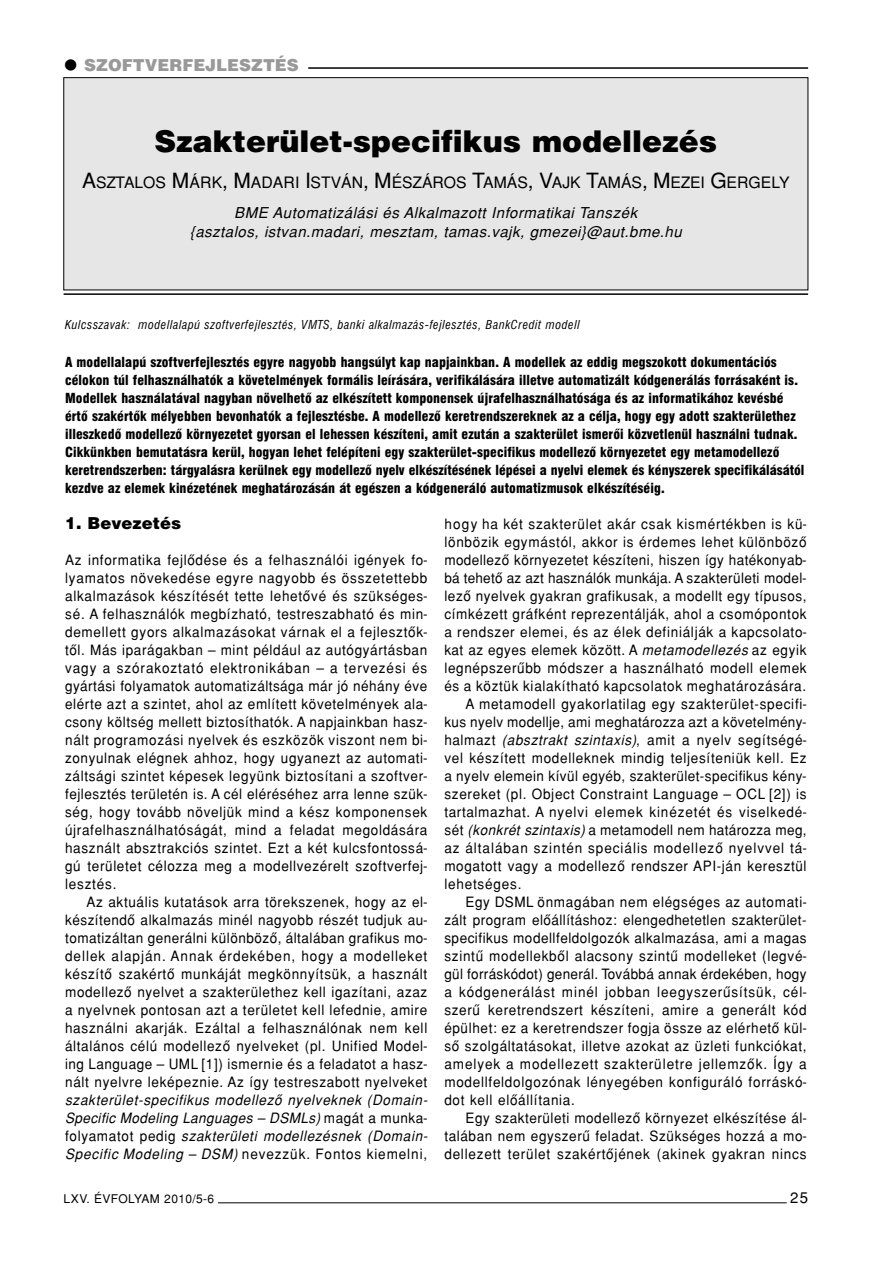
<style>
.page{position:relative;width:893px;height:1263px;background:#fff}
.page>*{position:absolute;margin:0;border:0;box-sizing:border-box;transform-origin:0 0}
.t1{font:900 30px "H Helvetica";color:#000}
.t2{font:900 16.5px "H Helvetica";color:#999}
.t3{font:900 16.5px "H Helvetica";color:#000}
.t4{font:15.75px "H Helvetica";color:#000}
.t5{font:italic 15px/19.5px "H Helvetica";letter-spacing:.03em;color:#000;text-align:center}
.t6{font:15px "H Helvetica";color:#000}
.t7{font:14.25px/18px "H Helvetica";letter-spacing:.05em;color:#000;text-align:justify;scale:.95 1}
.t8{font:italic 14.25px/18px "H Helvetica";letter-spacing:.045em;color:#000;text-align:justify;scale:.95 1}
.t9{font:14.25px "H Helvetica";letter-spacing:.03em;color:#000;scale:.95 1}
.t10{font:14.25px "H Helvetica";letter-spacing:.025em;color:#000;scale:.95 1}
.t11{font:14.25px "H Helvetica";letter-spacing:.07em;color:#000;scale:.95 1}
.t12{font:14.25px "H Helvetica";letter-spacing:.02em;color:#000;scale:.95 1}
.t13{font:900 condensed 13.5px/18px "H Helvetica";letter-spacing:.005em;color:#000}
.t14{font:italic condensed 12px "H Helvetica";letter-spacing:.05em;color:#000}
.t15{font:12px "H Helvetica";letter-spacing:.03em;color:#000}
.s1{font-size:21px}
.s2{font-style:normal}
.s3{font-style:italic}
</style>
<div class="page">
<hr style="left:218px;top:1203px;width:568px;height:1px;background:#000">
<hr style="left:64px;top:293px;width:744px;height:2px;background:#000">
<hr style="left:308px;top:67px;width:500px;height:2px;background:#000">
<div style="left:64px;top:78px;width:743px;height:212px;background:#e6e6e6"></div>
<p class="t2" style="left:84px;top:59px;width:216px">SZOFTVERFEJLESZTÉS</p>
<h1 class="t1" style="left:154px;top:129px;width:564px">Szakterület-specifikus modellezés</h1>
<p class="t4" style="left:82px;top:176px;width:708px"><span class="s1">A</span>SZTALOS <span class="s1">M</span>ÁRK<span class="s1">, M</span>ADARI <span class="s1">I</span>STVÁN<span class="s1">, M</span>ÉSZÁROS <span class="s1">T</span>AMÁS<span class="s1">, V</span>AJK <span class="s1">T</span>AMÁS<span class="s1">, M</span>EZEI <span class="s1">G</span>ERGELY</p>
<p class="t5" style="left:190px;top:204px;width:493px">BME Automatizálási és Alkalmazott Informatikai Tanszék<br>{asztalos, istvan.madari, mesztam, tamas.vajk, gmezei}@aut.bme.hu</p>
<p class="t14" style="left:65px;top:320px;width:516px">Kulcsszavak: modellalapú szoftverfejlesztés, VMTS, banki alkalmazás-fejlesztés, BankCredit modell</p>
<p class="t13" style="left:65px;top:353px;width:740px">A modellalapú szoftverfejlesztés egyre nagyobb hangsúlyt kap napjainkban. A modellek az eddig megszokott dokumentációs célokon túl felhasználhatók a követelmények formális leírására, verifikálására illetve automatizált kódgenerálás forrásaként is.<br>Modellek használatával nagyban növelhetô az elkészített komponensek újrafelhasználhatósága és az informatikához kevésbé értô szakértôk mélyebben bevonhatók a fejlesztésbe. A modellezô keretrendszereknek az a célja, hogy egy adott szakterülethez illeszkedô modellezô környezetet gyorsan el lehessen készíteni, amit ezután a szakterület ismerôi közvetlenül használni tudnak.<br>Cikkünkben bemutatásra kerül, hogyan lehet felépíteni egy szakterület-specifikus modellezô környezetet egy metamodellezô keretrendszerben: tárgyalásra kerülnek egy modellezô nyelv elkészítésének lépései a nyelvi elemek és kényszerek specifikálásától kezdve az elemek kinézetének meghatározásán át egészen a kódgeneráló automatizmusok elkészítéséig.</p>
<p class="t3" style="left:65px;top:516px;width:118px">1. Bevezetés</p>
<p class="t7" style="left:65px;top:552px;width:383px">Az informatika fejlôdése és a felhasználói igények fo&shy;lyamatos növekedése egyre nagyobb és összetettebb alkalmazások készítését tette lehetôvé és szükséges&shy;sé. A felhasználók megbízható, testreszabható és min&shy;demellett gyors alkalmazásokat várnak el a fejlesztôk&shy;tôl. Más iparágakban – mint például az autógyártásban vagy a szórakoztató elektronikában – a tervezési és gyártási folyamatok automatizáltsága már jó néhány éve elérte azt a szintet, ahol az említett követelmények ala&shy;csony költség mellett biztosíthatók. A napjainkban hasz&shy;nált programozási nyelvek és eszközök viszont nem bi&shy;zonyulnak elégnek ahhoz, hogy ugyanezt az automati&shy;záltsági szintet képesek legyünk biztosítani a szoftver&shy;fejlesztés területén is. A cél eléréséhez arra lenne szük&shy;ség, hogy tovább növeljük mind a kész komponensek újrafelhasználhatóságát, mind a feladat megoldására használt absztrakciós szintet. Ezt a két kulcsfontossá&shy;gú területet célozza meg a modellvezérelt szoftverfej&shy;lesztés.</p>
<p class="t7" style="left:65px;top:894px;width:383px;text-indent:21px">Az aktuális kutatások arra törekszenek, hogy az el&shy;készítendô alkalmazás minél nagyobb részét tudjuk au&shy;tomatizáltan generálni különbözô, általában grafikus mo&shy;dellek alapján. Annak érdekében, hogy a modelleket készítô szakértô munkáját megkönnyítsük, a használt modellezô nyelvet a szakterülethez kell igazítani, azaz a nyelvnek pontosan azt a területet kell lefednie, amire használni akarják. Ezáltal a felhasználónak nem kell általános célú modellezô nyelveket (pl. Unified Model&shy;ing Language – UML [1]) ismernie és a feladatot a hasz&shy;nált nyelvre leképeznie. Az így testreszabott nyelveket</p>
<p class="t8" style="left:65px;top:1092px;width:383px">szakterület-specifikus modellezô nyelveknek (Domain-Specific Modeling Languages – DSMLs) <span class="s2">magát a munka&shy;folyamatot pedig</span> szakterületi modellezésnek (Domain-Specific Modeling – DSM) <span class="s2">nevezzük. Fontos kiemelni,</span></p>
<p class="t7" style="left:444px;top:516px;width:383px">hogy ha két szakterület akár csak kismértékben is kü-</p>
<p class="t7" style="left:444px;top:534px;width:383px">lönbözik egymástól, akkor is érdemes lehet különbözô</p>
<p class="t9" style="left:444px;top:554px;width:383px">modellezô környezetet készíteni, hiszen így hatékonyab-</p>
<p class="t12" style="left:444px;top:572px;width:383px">bá tehetô az azt használók munkája. A szakterületi model-</p>
<p class="t7" style="left:444px;top:588px;width:383px">lezô nyelvek gyakran grafikusak, a modellt egy típusos,</p>
<p class="t7" style="left:444px;top:606px;width:383px">címkézett gráfként reprezentálják, ahol a csomópontok</p>
<p class="t7" style="left:444px;top:624px;width:383px">a rendszer elemei, és az élek definiálják a kapcsolato-</p>
<p class="t7" style="left:444px;top:642px;width:383px">kat az egyes elemek között. A <span class="s3">metamodellezés</span> az egyik</p>
<p class="t7" style="left:444px;top:660px;width:383px">legnépszerûbb módszer a használható modell elemek</p>
<p class="t7" style="left:444px;top:678px;width:382px">és a köztük kialakítható kapcsolatok meghatározására.</p>
<p class="t7" style="left:465px;top:696px;width:361px">A metamodell gyakorlatilag egy szakterület-specifi-</p>
<p class="t10" style="left:444px;top:716px;width:383px">kus nyelv modellje, ami meghatározza azt a követelmény-</p>
<p class="t7" style="left:444px;top:732px;width:383px">halmazt <span class="s3">(absztrakt szintaxis)</span>, amit a nyelv segítségé-</p>
<p class="t7" style="left:444px;top:750px;width:383px">vel készített modelleknek mindig teljesíteniük kell. Ez</p>
<p class="t9" style="left:444px;top:770px;width:383px">a nyelv elemein kívül egyéb, szakterület-specifikus kény-</p>
<p class="t7" style="left:444px;top:786px;width:383px">szereket (pl. Object Constraint Language – OCL [2]) is</p>
<p class="t7" style="left:444px;top:804px;width:383px">tartalmazhat. A nyelvi elemek kinézetét és viselkedé-</p>
<p class="t10" style="left:444px;top:824px;width:383px">sét <span class="s3">(konkrét szintaxis)</span> a metamodell nem határozza meg,</p>
<p class="t11" style="left:444px;top:842px;width:383px">az általában szintén speciális modellezô nyelvvel tá-</p>
<p class="t7" style="left:444px;top:858px;width:383px">mogatott vagy a modellezô rendszer API-ján keresztül</p>
<p class="t7" style="left:444px;top:876px;width:83px">lehetséges.</p>
<p class="t7" style="left:465px;top:894px;width:361px">Egy DSML önmagában nem elégséges az automati-</p>
<p class="t9" style="left:444px;top:914px;width:383px">zált program elôállításhoz: elengedhetetlen szakterület-</p>
<p class="t7" style="left:444px;top:930px;width:383px">specifikus modellfeldolgozók alkalmazása, ami a magas</p>
<p class="t7" style="left:444px;top:948px;width:383px">szintû modellekbôl alacsony szintû modelleket (legvé-</p>
<p class="t10" style="left:444px;top:968px;width:383px">gül forráskódot) generál. Továbbá annak érdekében, hogy</p>
<p class="t7" style="left:444px;top:984px;width:383px">a kódgenerálást minél jobban leegyszerûsítsük, cél-</p>
<p class="t7" style="left:444px;top:1002px;width:383px">szerû keretrendszert készíteni, amire a generált kód</p>
<p class="t7" style="left:444px;top:1020px;width:383px">épülhet: ez a keretrendszer fogja össze az elérhetô kül-</p>
<p class="t7" style="left:444px;top:1038px;width:383px">sô szolgáltatásokat, illetve azokat az üzleti funkciókat,</p>
<p class="t11" style="left:444px;top:1058px;width:383px">amelyek a modellezett szakterületre jellemzôk. Így a</p>
<p class="t7" style="left:444px;top:1074px;width:383px">modellfeldolgozónak lényegében konfiguráló forráskó-</p>
<p class="t7" style="left:444px;top:1092px;width:139px">dot kell elôállítania.</p>
<p class="t7" style="left:465px;top:1110px;width:361px">Egy szakterületi modellezô környezet elkészítése ál-</p>
<p class="t7" style="left:444px;top:1128px;width:383px">talában nem egyszerû feladat. Szükséges hozzá a mo-</p>
<p class="t7" style="left:444px;top:1146px;width:383px">dellezett terület szakértôjének (akinek gyakran nincs</p>
<p class="t15" style="left:64px;top:1194px;width:152px">LXV. ÉVFOLYAM 2010/5-6</p>
<p class="t6" style="left:790px;top:1192px;width:19px">25</p>
</div>
